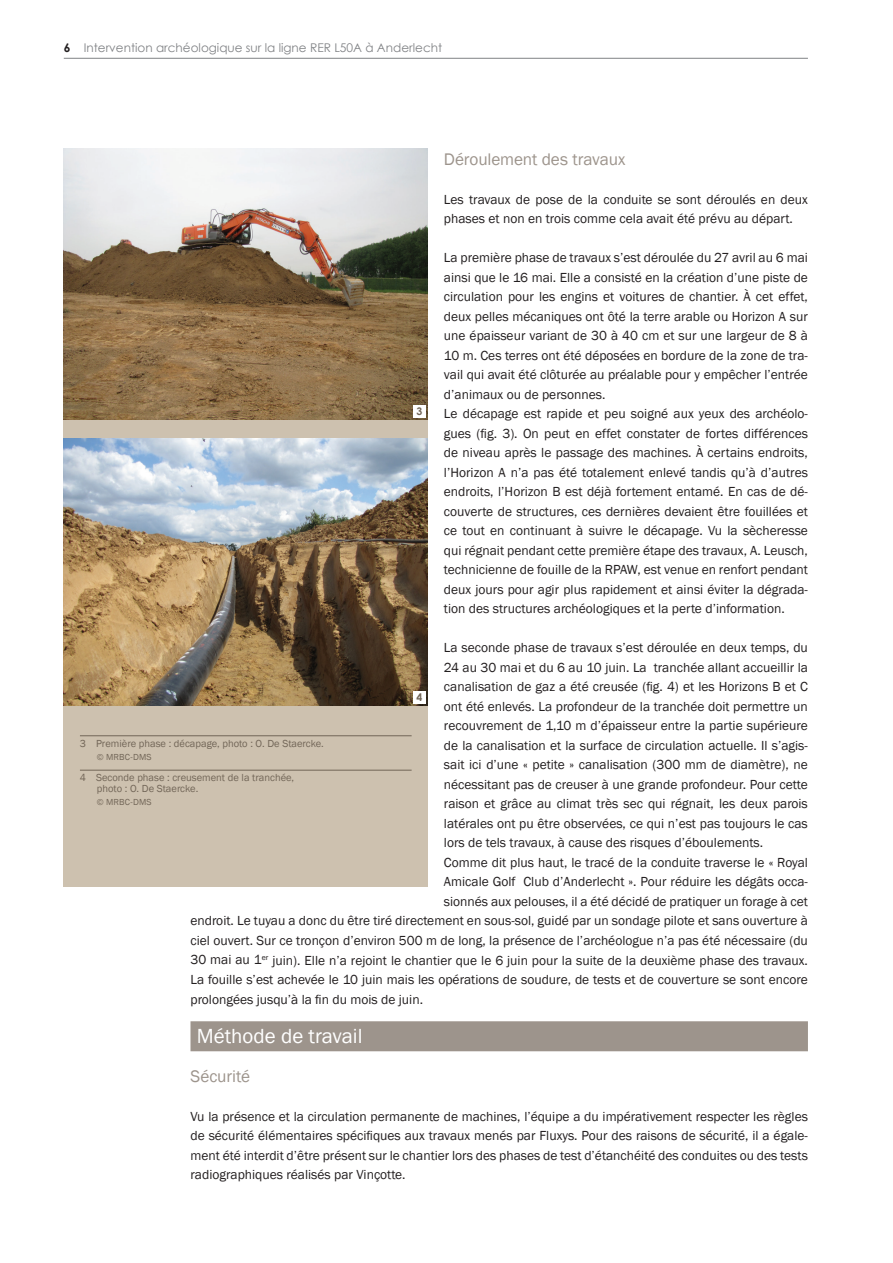
<style>
.page{position:relative;width:893px;height:1263px;background:#fff}
.page>*{position:absolute;margin:0;border:0;box-sizing:border-box;transform-origin:0 0}
.t1{font:21px "Franklin Gothic";color:#fff}
.t2{font:17.25px "Franklin Gothic";letter-spacing:-.005em;color:#9d948c}
.t3{font:13.5px/19.5px "Franklin Gothic";color:#231f20}
.t4{font:12px "Century Gothic";color:#808285}
.t5{font:10.5px/10.5px "Franklin Gothic";color:#716557}
.t6{font:700 10.5px "Century Gothic";color:#716557}
.t7{font:9px "Franklin Gothic";color:#716557}
.s1{font-weight:700;color:#231f20}
</style>
<div class="page">
<hr style="left:64px;top:58px;width:744px;height:1px;background:#808285">
<div style="left:64px;top:149px;width:364px;height:738px;background:#cdc1af"></div>
<div style="left:190px;top:1021px;width:618px;height:30px;background:#9d948c"></div>
<img style="left:64px;top:149px;width:364px;height:271px">
<img style="left:64px;top:439px;width:364px;height:267px">
<div style="left:413px;top:405px;width:13px;height:13px;background:#fff"></div>
<hr style="left:80px;top:735px;width:332px;height:1px;background:#716557">
<hr style="left:80px;top:770px;width:332px;height:1px;background:#716557">
<div style="left:413px;top:691px;width:13px;height:13px;background:#fff"></div>
<p class="t4" style="left:64px;top:39px;width:380px"><span class="s1">6</span> Intervention archéologique sur la ligne RER L50A à Anderlecht</p>
<p class="t2" style="left:444px;top:148px;width:183px">Déroulement des travaux</p>
<p class="t3" style="left:444px;top:190px;width:365px">Les travaux de pose de la conduite se sont déroulés en deux phases et non en trois comme cela avait été prévu au départ.</p>
<p class="t3" style="left:444px;top:248px;width:366px">La première phase de travaux s’est déroulée du 27 avril au 6 mai ainsi que le 16 mai. Elle a consisté en la création d’une piste de circulation pour les engins et voitures de chantier. à cet effet, deux pelles mécaniques ont ôté la terre arable ou Horizon A sur une épaisseur variant de 30 à 40 cm et sur une largeur de 8 à 10 m. Ces terres ont été déposées en bordure de la zone de tra&shy;vail qui avait été clôturée au préalable pour y empêcher l’entrée d’animaux ou de personnes.<br>Le décapage est rapide et peu soigné aux yeux des archéolo&shy;gues (fig. 3). On peut en effet constater de fortes différences de niveau après le passage des machines. à certains endroits, l’Horizon A n’a pas été totalement enlevé tandis qu’à d’autres endroits, l’Horizon B est déjà fortement entamé. En cas de dé&shy;couverte de structures, ces dernières devaient être fouillées et ce tout en continuant à suivre le décapage. Vu la sècheresse qui régnait pendant cette première étape des travaux, A. Leusch, technicienne de fouille de la RPAW, est venue en renfort pendant deux jours pour agir plus rapidement et ainsi éviter la dégrada&shy;tion des structures archéologiques et la perte d’information.</p>
<p class="t3" style="left:444px;top:638px;width:365px">La seconde phase de travaux s’est déroulée en deux temps, du</p>
<p class="t3" style="left:444px;top:658px;width:365px">24 au 30 mai et du 6 au 10 juin. La tranchée allant accueillir la</p>
<p class="t3" style="left:444px;top:677px;width:365px">canalisation de gaz a été creusée (fig. 4) et les Horizons B et C</p>
<p class="t3" style="left:444px;top:697px;width:365px">ont été enlevés. La profondeur de la tranchée doit permettre un</p>
<p class="t3" style="left:444px;top:716px;width:366px">recouvrement de 1,10 m d’épaisseur entre la partie supérieure</p>
<p class="t3" style="left:444px;top:736px;width:365px">de la canalisation et la surface de circulation actuelle. Il s’agis-</p>
<p class="t3" style="left:444px;top:755px;width:365px">sait ici d’une « petite » canalisation (300 mm de diamètre), ne</p>
<p class="t3" style="left:444px;top:775px;width:365px">nécessitant pas de creuser à une grande profondeur. Pour cette</p>
<p class="t3" style="left:444px;top:794px;width:365px">raison et grâce au climat très sec qui régnait, les deux parois</p>
<p class="t3" style="left:444px;top:814px;width:365px">latérales ont pu être observées, ce qui n’est pas toujours le cas</p>
<p class="t3" style="left:444px;top:833px;width:321px">lors de tels travaux, à cause des risques d’éboulements.</p>
<p class="t3" style="left:444px;top:853px;width:365px">Comme dit plus haut, le tracé de la conduite traverse le « Royal</p>
<p class="t3" style="left:444px;top:872px;width:365px">Amicale Golf Club d’Anderlecht ». Pour réduire les dégâts occa-</p>
<p class="t3" style="left:444px;top:892px;width:365px">sionnés aux pelouses, il a été décidé de pratiquer un forage à cet</p>
<p class="t3" style="left:190px;top:911px;width:619px">endroit. Le tuyau a donc du être tiré directement en sous-sol, guidé par un sondage pilote et sans ouverture à</p>
<p class="t3" style="left:190px;top:931px;width:619px">ciel ouvert. Sur ce tronçon d’environ 500 m de long, la présence de l’archéologue n’a pas été nécessaire (du</p>
<p class="t3" style="left:190px;top:950px;width:619px">30 mai au 1<sup>er</sup> juin). Elle n’a rejoint le chantier que le 6 juin pour la suite de la deuxième phase des travaux.</p>
<p class="t3" style="left:190px;top:970px;width:619px">La fouille s’est achevée le 10 juin mais les opérations de soudure, de tests et de couverture se sont encore</p>
<p class="t3" style="left:190px;top:989px;width:234px">prolongées jusqu’à la fin du mois de juin.</p>
<h1 class="t1" style="left:197px;top:1022px;width:167px">Méthode de travail</h1>
<p class="t2" style="left:190px;top:1065px;width:61px">Sécurité</p>
<p class="t3" style="left:190px;top:1106px;width:619px;text-align:justify">Vu la présence et la circulation permanente de machines, l’équipe a du impérativement respecter les règles de sécurité élémentaires spécifiques aux travaux menés par Fluxys. Pour des raisons de sécurité, il a égale&shy;ment été interdit d’être présent sur le chantier lors des phases de test d’étanchéité des conduites ou des tests radiographiques réalisés par Vinçotte.</p>
<p class="t6" style="left:416px;top:403px;width:7px">3</p>
<p class="t6" style="left:416px;top:689px;width:7px">4</p>
<p class="t5" style="left:80px;top:738px;width:245px">3 Première phase : décapage, photo : O. De Staercke.</p>
<p class="t7" style="left:97px;top:751px;width:16px">© MRB</p>
<p class="t7" style="left:125px;top:751px;width:16px">C-DMS</p>
<p class="t5" style="left:97px;top:773px;width:199px;text-indent:-17px">4 Seconde phase : creusement de la tranchée, photo : O. De Staercke.</p>
<p class="t7" style="left:97px;top:796px;width:16px">© MRB</p>
<p class="t7" style="left:125px;top:796px;width:16px">C-DMS</p>
</div>
